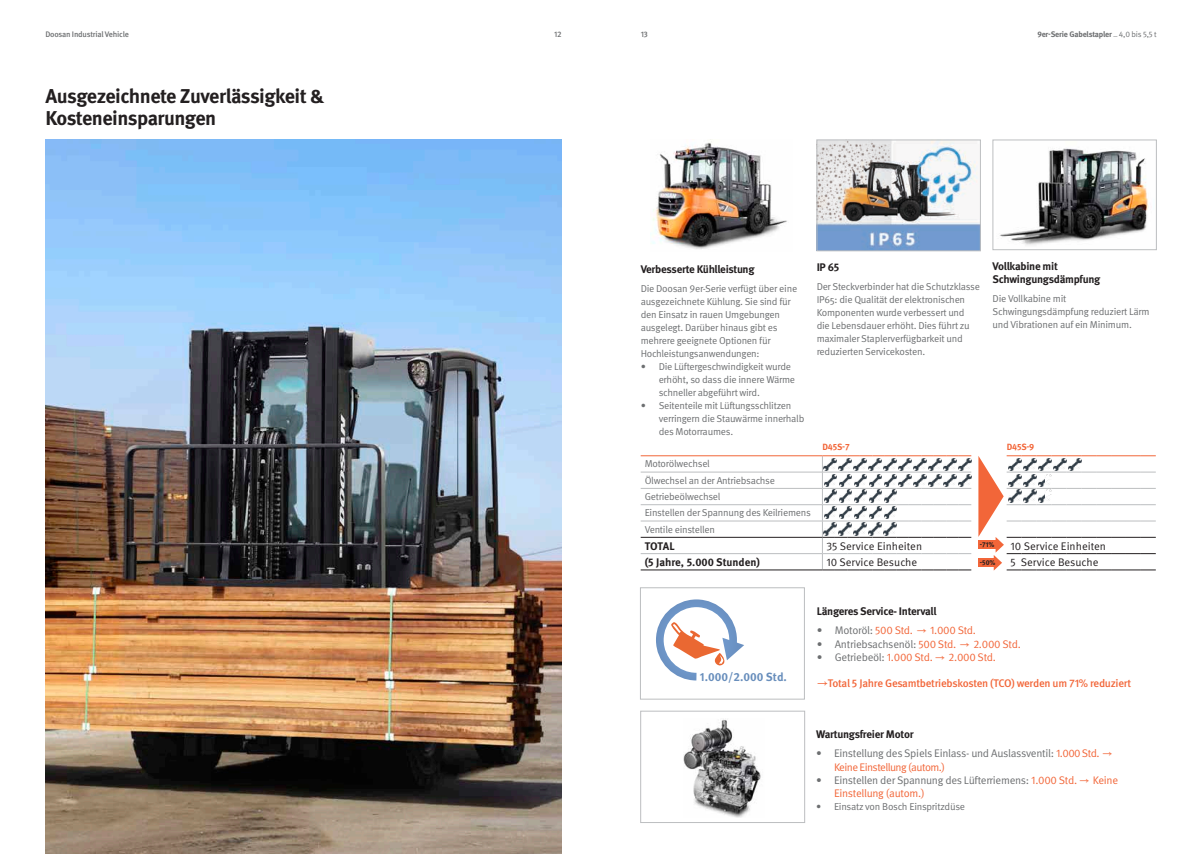
<style>
.page{position:relative;width:1202px;height:854px;background:#fff}
.page>*{position:absolute;margin:0;border:0;box-sizing:border-box;transform-origin:0 0}
.t1{font:700 20px/22px "Meta Pro";letter-spacing:-.025em;color:#231f20}
.t2{font:700 11.8px "Meta Pro";color:#688ebc}
.t3{font:11px/13.2px "Meta Pro";letter-spacing:-.03em;color:#6d6f71}
.t4{font:700 11px/13px "Meta Pro";letter-spacing:-.025em;color:#231f20}
.t5{font:11px "Meta Pro";color:#231f20}
.t6{font:11px "Meta Pro";letter-spacing:-.025em;color:#f26639}
.t7{font:500 11px "Meta Pro";letter-spacing:-.025em;color:#f26639}
.t8{font:700 11px "Meta Pro";color:#231f20}
.t9{font:10px/13px "Meta Pro";letter-spacing:-.025em;color:#6d6f71}
.t10{font:700 9px "Meta Pro";letter-spacing:-.02em;color:#f26639}
.t11{font:700 8px "Meta Pro";letter-spacing:-.025em;color:#6d6f71}
.t12{font:500 8px "Meta Pro";letter-spacing:-.025em;color:#6d6f71}
.t13{font:700 7px "Meta Pro";color:#231f20}
.s1{font-weight:400}
.s2{color:#6d6f71}
.s3{font-family:"Malgun Gothic"}
.s4{color:#f26639}
.s5{font-family:"Malgun Gothic";color:#f26639}
.s6{font-family:"Malgun Gothic";font-weight:400;font-size:12px}
</style>
<div class="page">
<hr style="left:641px;top:471px;width:181px;height:1px;background:#bcbec0">
<hr style="left:641px;top:488px;width:181px;height:1px;background:#bcbec0">
<hr style="left:641px;top:504px;width:181px;height:1px;background:#bcbec0">
<hr style="left:641px;top:520px;width:181px;height:1px;background:#bcbec0">
<hr style="left:641px;top:553px;width:181px;height:1px;background:#bcbec0">
<hr style="left:641px;top:536px;width:181px;height:1px;background:#231f20">
<hr style="left:641px;top:455px;width:181px;height:1px;background:#f26639">
<hr style="left:641px;top:569px;width:181px;height:1px;background:#231f20">
<img style="left:45px;top:140px;width:516px;height:713px">
<img style="left:1000px;top:148px;width:149px;height:97px">
<div style="left:993px;top:140px;width:164px;height:110px;border:1px solid #bcbec0"></div>
<img style="left:650px;top:141px;width:137px;height:108px">
<img style="left:819px;top:142px;width:160px;height:107px">
<div style="left:817px;top:140px;width:164px;height:111px;border:1px solid #bcbec0"></div>
<div style="left:640px;top:710px;width:165px;height:112px;border:1px solid #bcbec0"></div>
<img style="left:683px;top:719px;width:78px;height:98px">
<svg style="left:656px;top:599px;width:88px;height:82px"></svg>
<div style="left:640px;top:587px;width:165px;height:112px;border:1px solid #bcbec0"></div>
<svg style="left:978px;top:455px;width:178px;height:115px"></svg>
<svg style="left:822px;top:455px;width:149px;height:115px"></svg>
<p class="t12" style="left:45px;top:29px;width:85px">Doosan Industrial Vehicle</p>
<p class="t12" style="left:554px;top:29px;width:9px">12</p>
<p class="t12" style="left:641px;top:29px;width:9px">13</p>
<h1 class="t1" style="left:45px;top:86px;width:281px">Ausgezeichnete Zuverlässigkeit &amp;<br>Kosteneinsparungen</h1>
<p class="t11" style="left:1037px;top:29px;width:121px">9er-Serie Gabelstapler <span class="s1">_ 4,0 bis 5,5 t</span></p>
<p class="t4" style="left:641px;top:263px;width:115px">Verbesserte Kühlleistung</p>
<p class="t9" style="left:641px;top:282px;width:158px">Die Doosan 9er-Serie verfügt über eine ausgezeichnete Kühlung. Sie sind für den Einsatz in rauen Umgebungen ausgelegt. Darüber hinaus gibt es mehrere geeignete Optionen für Hochleistungsanwendungen:</p>
<p class="t9" style="left:659px;top:360px;width:138px;text-indent:-18px">• Die Lüftergeschwindigkeit wurde erhöht, so dass die innere Wärme schneller abgeführt wird.</p>
<p class="t9" style="left:659px;top:399px;width:147px;text-indent:-18px">• Seitenteile mit Lüftungsschlitzen verringern die Stauwärme innerhalb des Motorraumes.</p>
<p class="t4" style="left:817px;top:261px;width:24px">IP 65</p>
<p class="t9" style="left:817px;top:280px;width:165px">Der Steckverbinder hat die Schutzklasse IP65: die Qualität der elektronischen Komponenten wurde verbessert und die Lebensdauer erhöht. Dies führt zu maximaler Staplerverfügbarkeit und reduzierten Servicekosten.</p>
<p class="t4" style="left:993px;top:259px;width:109px">Vollkabine mit<br>Schwingungsdämpfung</p>
<p class="t9" style="left:993px;top:292px;width:159px">Die Vollkabine mit<br>Schwingungsdämpfung reduziert Lärm und Vibrationen auf ein Minimum.</p>
<p class="t10" style="left:822px;top:441px;width:29px">D45S-7</p>
<p class="t10" style="left:1007px;top:441px;width:29px">D45S-9</p>
<p class="t9" style="left:645px;top:456px;width:168px;line-height:16.3px">Motorölwechsel<br>Ölwechsel an der Antriebsachse<br>Getriebeölwechsel<br>Einstellen der Spannung des Keilriemens<br>Ventile einstellen</p>
<p class="t4" style="left:645px;top:539px;width:31px">TOTAL</p>
<p class="t5" style="left:826px;top:538px;width:97px">35 Service Einheiten</p>
<p class="t5" style="left:1011px;top:538px;width:97px">10 Service Einheiten</p>
<p class="t8" style="left:645px;top:555px;width:117px">(5 Jahre, 5.000 Stunden)</p>
<p class="t5" style="left:826px;top:555px;width:92px">10 Service Besuche</p>
<p class="t5" style="left:1011px;top:555px;width:89px">5 Service Besuche</p>
<p class="t13" style="left:980px;top:540px;width:16px">-71%</p>
<p class="t13" style="left:980px;top:558px;width:17px">-50%</p>
<p class="t2" style="left:700px;top:668px;width:88px">1.000/2.000 Std.</p>
<p class="t4" style="left:817px;top:605px;width:121px">Längeres Service- Intervall</p>
<p class="t6" style="left:817px;top:623px;width:161px"><span class="s2">• Motoröl:</span> 500 Std. <span class="s3">→</span> 1.000 Std.</p>
<p class="t3" style="left:817px;top:637px;width:205px">• Antriebsachsenöl: <span class="s4">500 Std.</span> <span class="s5">→</span> <span class="s4">2.000 Std.</span></p>
<p class="t6" style="left:817px;top:649px;width:181px"><span class="s2">• Getriebeöl:</span> 1.000 Std. <span class="s3">→</span> 2.000 Std.</p>
<p class="t7" style="left:817px;top:676px;width:316px"><span class="s6">→</span>Total 5 Jahre Gesamtbetriebskosten (TCO) werden um 71% reduziert</p>
<p class="t4" style="left:816px;top:728px;width:99px">Wartungsfreier Motor</p>
<p class="t3" style="left:834px;top:747px;width:280px;text-indent:-18px">• Einstellung des Spiels Einlass- und Auslassventil: <span class="s4">1.000 Std.</span> <span class="s5">→<br></span><span class="s4">Keine Einstellung (autom.)</span></p>
<p class="t3" style="left:834px;top:773px;width:286px;text-indent:-18px">• Einstellen der Spannung des Lüfterriemens: <span class="s4">1.000 Std.</span> <span class="s5">→</span> <span class="s4">Keine<br>Einstellung (autom.)</span></p>
<p class="t9" style="left:816px;top:800px;width:151px">• Einsatz von Bosch Einspritzdüse</p>
</div>
